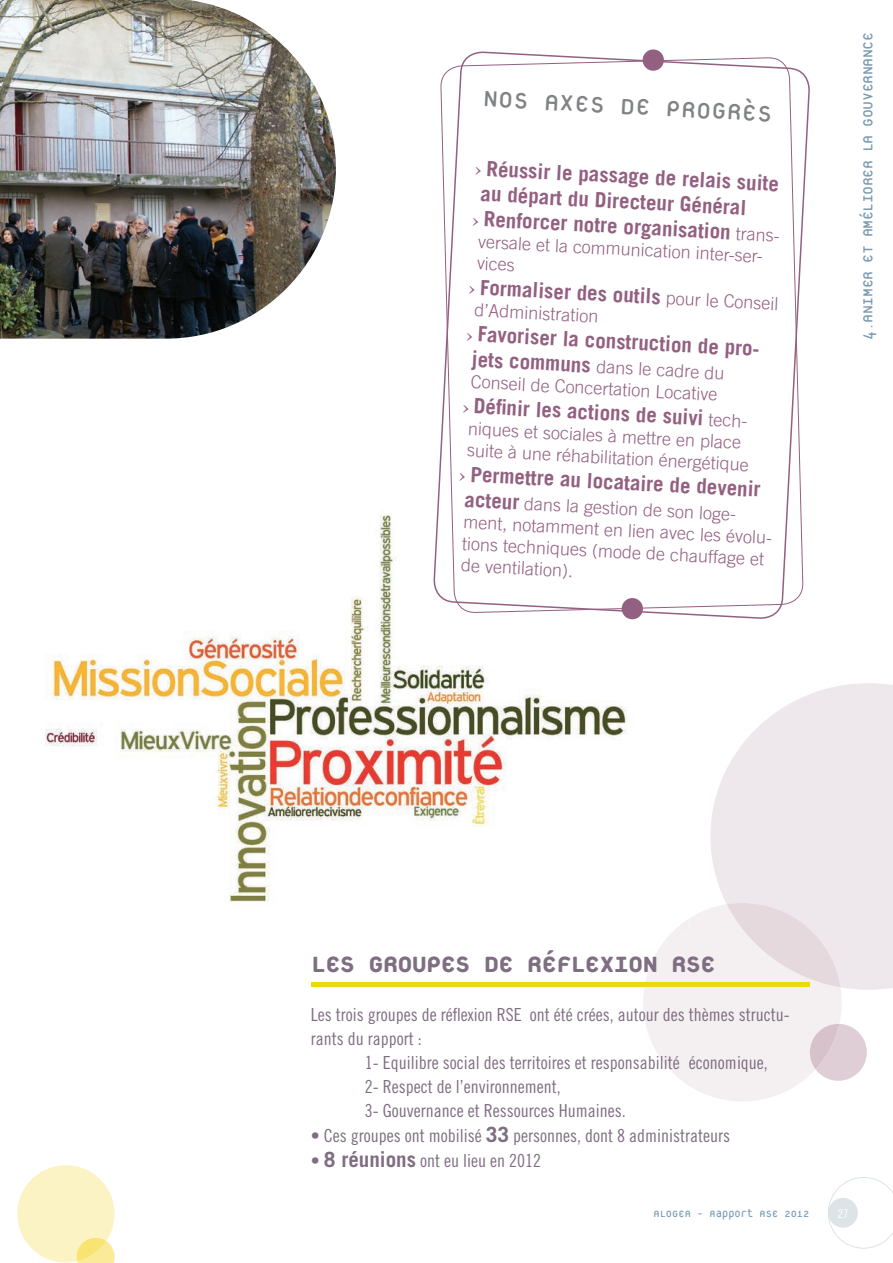
<style>
.page{position:relative;width:893px;height:1263px;background:#fff}
.page>*{position:absolute;margin:0;border:0;box-sizing:border-box;transform-origin:0 0}
.t1{font:800 33px "Platelet";letter-spacing:-.025em;color:#7f6d82}
.t2{font:33px "Platelet";color:#808285}
.t3{font:700 21px "Trade Gothic";color:#936081}
.t4{font:19.5px "Platelet";letter-spacing:-.025em;color:#799bb3}
.t5{font:300 18px/21.6px "Trade Gothic";color:#936081}
.t6{font:18px/24px "Trade Gothic Cond Eighteen";color:#7f6d82}
.t7{font:13.5px "Platelet";color:#799bb3}
.t8{font:12px "Trade Gothic Cond Eighteen";color:#fff}
.s1{font-family:"Mercury Alternative";font-weight:400;font-size:16.5px}
.s2{font-weight:300;font-size:18px}
.s3{font-weight:700;font-size:21px}
.s4{font-family:"Trade Gothic";font-weight:700;font-size:21px}
</style>
<div class="page">
<svg style="left:828px;top:1177px;width:65px;height:71px"></svg>
<div style="left:828px;top:1198px;width:30px;height:30px;background:#dde4e8;border-radius:50%"></div>
<img style="left:45px;top:515px;width:585px;height:388px">
<img style="left:0;top:0;width:336px;height:339px">
<svg style="left:17px;top:1165px;width:98px;height:98px"></svg>
<svg style="left:710px;top:683px;width:183px;height:307px;background:#f0eaed"></svg>
<svg style="left:643px;top:903px;width:224px;height:198px"></svg>
<svg style="left:440px;top:637px;width:190px;height:12px"></svg>
<svg style="left:433px;top:51px;width:377px;height:586px"></svg>
<div style="left:621px;top:598px;width:22px;height:22px;background:#936081;border-radius:50%"></div>
<div style="left:642px;top:49px;width:22px;height:22px;background:#936081;border-radius:50%"></div>
<hr style="left:311px;top:983px;width:498px;height:4px;background:#eed611">
<h1 class="t2" style="left:484px;top:84px;width:291px;rotate:3deg">NOS AXES DE PROGRÈS</h1>
<p class="t3" style="left:476px;top:155px;width:306px;rotate:3deg"><span class="s1">&gt;</span> Réussir le passage de relais suite</p>
<p class="t3" style="left:481px;top:181px;width:268px;rotate:3deg">au départ du Directeur Général</p>
<p class="t3" style="left:473px;top:205px;width:312px;rotate:3deg"><span class="s1">&gt;</span> Renforcer notre organisation <span class="s2">trans-</span></p>
<p class="t5" style="left:479px;top:230px;width:290px;rotate:3deg">versale et la communication inter-ser&shy;vices</p>
<p class="t3" style="left:470px;top:274px;width:312px;rotate:3deg"><span class="s1">&gt;</span> Formaliser des outils <span class="s2">pour le Conseil</span></p>
<p class="t5" style="left:475px;top:299px;width:126px;rotate:3deg">d’Administration</p>
<p class="t3" style="left:467px;top:320px;width:299px;rotate:3deg"><span class="s1">&gt;</span> Favoriser la construction de pro-</p>
<p class="t5" style="left:472px;top:349px;width:254px;rotate:3deg"><span class="s3">jets communs</span> dans le cadre du<br>Conseil de Concertation Locative</p>
<p class="t3" style="left:463px;top:392px;width:290px;rotate:3deg"><span class="s1">&gt;</span> Défi nir les actions de suivi <span class="s2">tech-</span></p>
<p class="t5" style="left:469px;top:417px;width:284px;rotate:3deg">niques et sociales à mettre en place suite à une réhabilitation énergétique</p>
<p class="t3" style="left:460px;top:461px;width:303px;rotate:3deg"><span class="s1">&gt;</span> Permettre au locataire de devenir</p>
<p class="t5" style="left:465px;top:489px;width:314px;rotate:3deg"><span class="s3">acteur</span> dans la gestion de son loge&shy;ment, notamment en lien avec les évolu&shy;tions techniques (mode de chauffage et de ventilation).</p>
<p class="t4" style="left:859px;top:340px;width:309px;rotate:-90deg">4.ANIMER ET AMÉLIORER LA GOUVERNANCE</p>
<h1 class="t1" style="left:311px;top:949px;width:406px">LES GROUPES DE RÉFLEXION RSE</h1>
<p class="t6" style="left:311px;top:1002px;width:480px">Les trois groupes de réflexion RSE ont été crées, autour des thèmes structu&shy;rants du rapport :</p>
<p class="t6" style="left:365px;top:1050px;width:404px">1- Equilibre social des territoires et responsabilité économique,<br>2- Respect de l’environnement,<br>3- Gouvernance et Ressources Humaines.</p>
<p class="t6" style="left:311px;top:1123px;width:421px">• Ces groupes ont mobilisé <span class="s4">33</span> personnes, dont 8 administrateurs</p>
<p class="t6" style="left:311px;top:1149px;width:232px">• <span class="s4">8 réunions</span> ont eu lieu en 2012</p>
<p class="t7" style="left:653px;top:1208px;width:157px">ALOGEA - Rapport RSE 2012</p>
<p class="t8" style="left:838px;top:1206px;width:12px">27</p>
</div>
